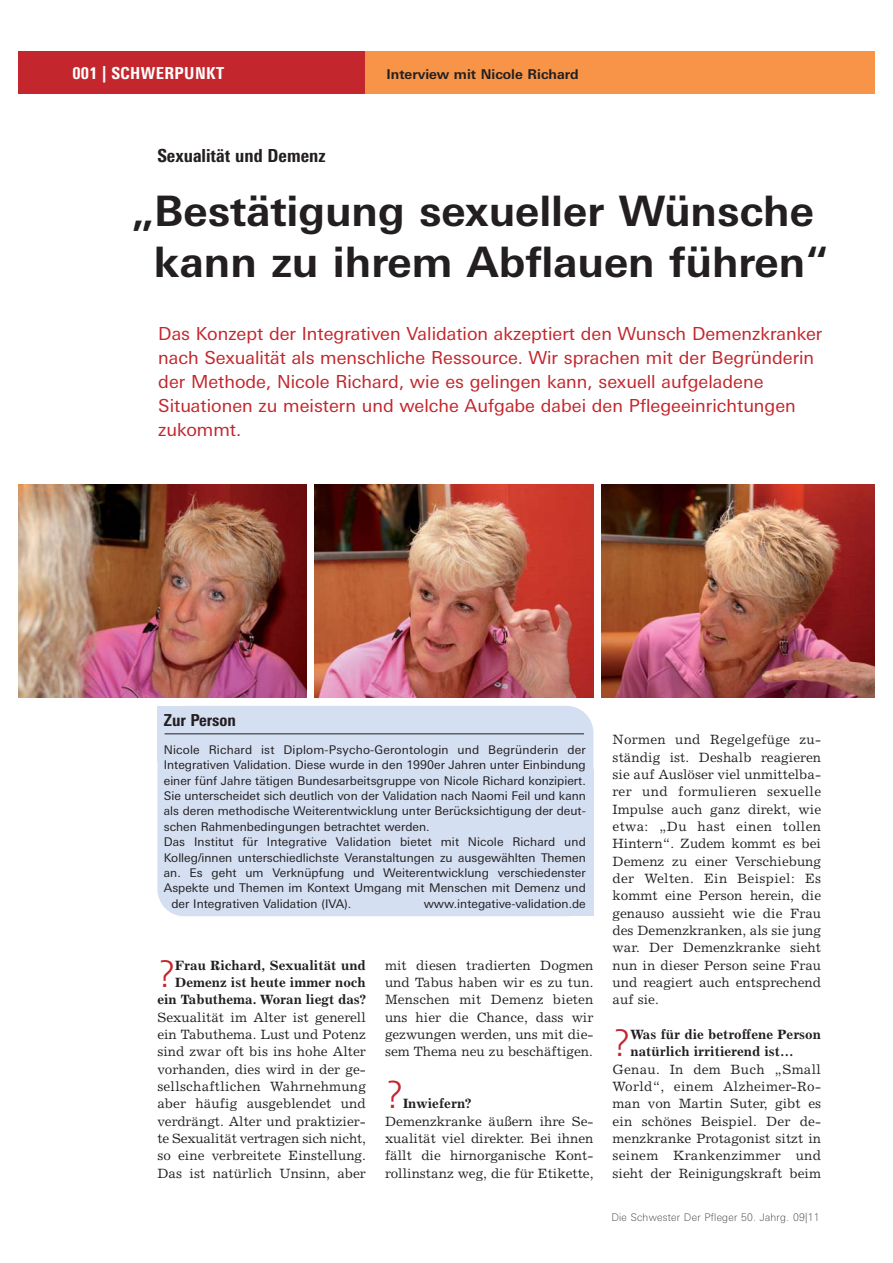
<style>
.page{position:relative;width:893px;height:1263px;background:#fff}
.page>*{position:absolute;margin:0;border:0;box-sizing:border-box;transform-origin:0 0}
.t1{font:700 42px/51px "LT Univers Basic";color:#231f20;text-align:center}
.t2{font:300 37.5px "LT Univers Basic";color:#c3262d}
.t3{font:300 36.75px "LT Univers Basic";color:#c3262d}
.t4{font:18px/24px "LT Univers Basic";color:#c3262d}
.t5{font:800 condensed 18px "LT Univers";color:#231f20}
.t6{font:800 condensed 16.5px "LT Univers";letter-spacing:.025em;color:#fff}
.t7{font:800 condensed 16.5px "LT Univers";color:#231f20}
.t8{font:13.5px/17.4px "Excelsior";color:#231f20;text-align:justify}
.t9{font:700 13.5px/17.4px "Excelsior";color:#231f20;text-align:right}
.t10{font:700 13.5px "LT Univers Basic";color:#231f20}
.t11{font:12px "LT Univers Basic";color:#231f20}
.t12{font:100 10.5px "LT Univers Basic";letter-spacing:.025em;color:#231f20}
</style>
<div class="page">
<div style="left:18px;top:51px;width:348px;height:43px;background:#c3262d"></div>
<div style="left:366px;top:51px;width:508px;height:43px;background:#f79448"></div>
<img style="left:18px;top:485px;width:288px;height:212px">
<img style="left:315px;top:485px;width:278px;height:212px">
<img style="left:602px;top:485px;width:272px;height:212px">
<div style="left:157px;top:706px;width:436px;height:210px;background:#d4dff2;border-radius:27px"></div>
<hr style="left:164px;top:733px;width:420px;height:1px;background:#231f20">
<p class="t6" style="left:73px;top:66px;width:153px">001 | SCHWERPUNKT</p>
<p class="t10" style="left:386px;top:68px;width:193px">Interview mit Nicole Richard</p>
<h3 class="t5" style="left:157px;top:147px;width:170px">Sexualität und Demenz</h3>
<h1 class="t1" style="left:131px;top:188px;width:699px">„Bestätigung sexueller Wünsche kann zu ihrem Abflauen führen“</h1>
<p class="t4" style="left:158px;top:324px;width:665px">Das Konzept der Integrativen Validation akzeptiert den Wunsch Demenzkranker nach Sexualität als menschliche Ressource. Wir sprachen mit der Begründerin der Methode, Nicole Richard, wie es gelingen kann, sexuell aufgeladene Situationen zu meistern und welche Aufgabe dabei den Pflegeeinrichtungen zukommt.</p>
<p class="t7" style="left:164px;top:712px;width:74px">Zur Person</p>
<p class="t11" style="left:164px;top:745px;width:423px">Nicole Richard ist Diplom-Psycho-Gerontologin und Begründerin der</p>
<p class="t11" style="left:164px;top:761px;width:423px">Integrativen Validation. Diese wurde in den 1990er Jahren unter Einbindung</p>
<p class="t11" style="left:164px;top:776px;width:423px">einer fünf Jahre tätigen Bundesarbeitsgruppe von Nicole Richard konzipiert.</p>
<p class="t11" style="left:164px;top:791px;width:423px">Sie unterscheidet sich deutlich von der Validation nach Naomi Feil und kann</p>
<p class="t11" style="left:164px;top:807px;width:423px">als deren methodische Weiterentwicklung unter Berücksichtigung der deut-</p>
<p class="t11" style="left:164px;top:822px;width:267px">schen Rahmenbedingungen betrachtet werden.</p>
<p class="t11" style="left:164px;top:838px;width:423px">Das Institut für Integrative Validation bietet mit Nicole Richard und</p>
<p class="t11" style="left:164px;top:853px;width:423px">Kolleg/innen unterschiedlichste Veranstaltungen zu ausgewählten Themen</p>
<p class="t11" style="left:164px;top:868px;width:423px">an. Es geht um Verknüpfung und Weiterentwicklung verschiedenster</p>
<p class="t11" style="left:164px;top:884px;width:423px">Aspekte und Themen im Kontext Umgang mit Menschen mit Demenz und</p>
<p class="t11" style="left:171px;top:899px;width:181px">der Integrativen Validation (IVA).</p>
<p class="t11" style="left:423px;top:899px;width:164px">www.integative-validation.de</p>
<p class="t9" style="left:157px;top:957px;width:210px">Frau Richard, Sexualität und<br>Demenz ist heute immer noch ein Tabuthema. Woran liegt das?</p>
<p class="t8" style="left:157px;top:1009px;width:210px">Sexualität im Alter ist generell ein Tabuthema. Lust und Potenz sind zwar oft bis ins hohe Alter vorhanden, dies wird in der ge - sellschaftlichen Wahrnehmung aber häufig ausgeblendet und verdrängt. Alter und praktizier&shy;te Sexualität vertragen sich nicht, so eine verbreitete Einstellung.<br>Das ist natürlich Unsinn, aber</p>
<h3 class="t3" style="left:157px;top:961px;width:19px">?</h3>
<p class="t8" style="left:385px;top:957px;width:210px">mit diesen tradierten Dogmen und Tabus haben wir es zu tun.<br>Menschen mit Demenz bieten uns hier die Chance, dass wir gezwungen werden, uns mit die&shy;sem Thema neu zu beschäftigen.</p>
<h2 class="t2" style="left:385px;top:1082px;width:20px">?</h2>
<p class="t9" style="left:403px;top:1096px;width:70px">Inwiefern?</p>
<p class="t8" style="left:385px;top:1114px;width:210px">Demenzkranke äußern ihre Se - xualität viel direkter. Bei ihnen fällt die hirnorganische Kont - rollinstanz weg, die für Etikette,</p>
<p class="t8" style="left:612px;top:732px;width:210px">Normen und Regelgefüge zu - ständig ist. Deshalb reagieren sie auf Auslöser viel unmittelba&shy;rer und formulieren sexuelle Impulse auch ganz direkt, wie etwa: „Du hast einen tollen Hintern“. Zudem kommt es bei Demenz zu einer Verschiebung der Welten. Ein Beispiel: Es kommt eine Person herein, die genauso aussieht wie die Frau des Demenzkranken, als sie jung war. Der Demenzkranke sieht nun in dieser Person seine Frau und reagiert auch entsprechend auf sie.</p>
<h3 class="t3" style="left:612px;top:1030px;width:19px">?</h3>
<p class="t9" style="left:630px;top:1027px;width:192px;text-align:left">Was für die betroffene Person natürlich irritierend ist…</p>
<p class="t8" style="left:612px;top:1062px;width:210px">Genau. In dem Buch „Small World“, einem Alzheimer-Ro - man von Martin Suter, gibt es ein schönes Beispiel. Der de - menzkranke Protagonist sitzt in seinem Krankenzimmer und sieht der Reinigungskraft beim</p>
<p class="t12" style="left:611px;top:1213px;width:210px">Die Schwester Der Pfleger 50. Jahrg. 09|11</p>
</div>
